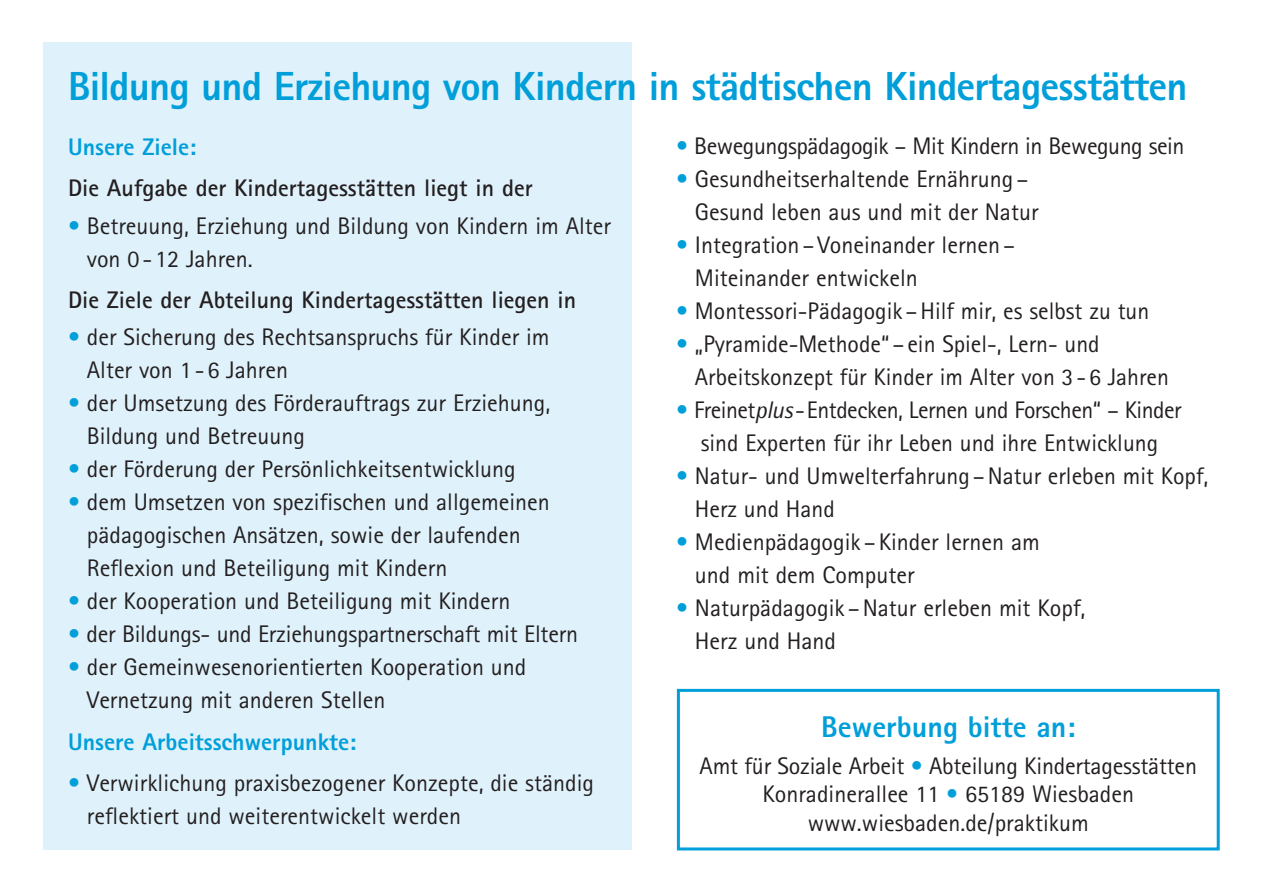
<style>
.page{position:relative;width:1263px;height:893px;background:#fff}
.page>*{position:absolute;margin:0;border:0;box-sizing:border-box;transform-origin:0 0}
.t1{font:800 40.8px "Rotis Sans Serif";letter-spacing:-.02em;color:#009fda}
.t2{font:800 30px "Rotis Sans Serif";color:#009fda}
.t3{font:24px/33px "Rotis Sans Serif";color:#231f20}
.Fließtext{font:700 24px "Rotis Sans Serif";color:#231f20}
.t4{font:24px "Rotis Sans Serif";letter-spacing:-.02em;color:#231f20}
.Fließtext-2{font:800 24px "Rotis Sans Serif";color:#009fda}
.s1{color:#009fda}
.s2{font-family:"Rotis Semi Sans";font-style:italic}
</style>
<div class="page">
<div style="left:43px;top:43px;width:588px;height:807px;background:#dff1fa"></div>
<div style="left:677px;top:689px;width:543px;height:161px;border:3px solid #009fda"></div>
<p class="t1" style="left:68px;top:60px;width:1121px">Bildung und Erziehung von Kindern in städtischen Kindertagesstätten</p>
<p class="Fließtext-2" style="left:68px;top:131px;width:130px">Unsere Ziele:</p>
<p class="Fließtext" style="left:68px;top:173px;width:466px">Die Aufgabe der Kindertagesstätten liegt in der</p>
<p class="t3" style="left:87px;top:209px;width:526px;text-indent:-19px"><span class="s1">•</span> Betreuung, Erziehung und Bildung von Kindern im Alter von 0- 12 Jahren.</p>
<p class="Fließtext" style="left:68px;top:285px;width:510px">Die Ziele der Abteilung Kindertagesstätten liegen in</p>
<p class="t3" style="left:87px;top:321px;width:464px;text-indent:-19px"><span class="s1">•</span> der Sicherung des Rechtsanspruchs für Kinder im<br>Alter von 1- 6 Jahren</p>
<p class="t3" style="left:87px;top:387px;width:465px;text-indent:-19px"><span class="s1">•</span> der Umsetzung des Förderauftrags zur Erziehung,<br>Bildung und Betreuung</p>
<p class="t3" style="left:68px;top:453px;width:449px"><span class="s1">•</span> der Förderung der Persönlichkeitsentwicklung</p>
<p class="t3" style="left:87px;top:486px;width:464px;text-indent:-19px"><span class="s1">•</span> dem Umsetzen von spezifischen und allgemeinen pädagogischen Ansätzen, sowie der laufenden<br>Reflexion und Beteiligung mit Kindern</p>
<p class="t3" style="left:68px;top:585px;width:444px"><span class="s1">•</span> der Kooperation und Beteiligung mit Kindern</p>
<p class="t3" style="left:68px;top:618px;width:511px"><span class="s1">•</span> der Bildungs- und Erziehungspartnerschaft mit Eltern</p>
<p class="t3" style="left:87px;top:651px;width:441px;text-indent:-19px"><span class="s1">•</span> der Gemeinwesenorientierten Kooperation und<br>Vernetzung mit anderen Stellen</p>
<p class="Fließtext-2" style="left:68px;top:726px;width:290px">Unsere Arbeitsschwerpunkte:</p>
<p class="t3" style="left:87px;top:767px;width:509px;text-indent:-19px"><span class="s1">•</span> Verwirklichung praxisbezogener Konzepte, die ständig reflektiert und weiterentwickelt werden</p>
<p class="t4" style="left:676px;top:132px;width:510px"><span class="s1">•</span> Bewegungspädagogik – Mit Kindern in Bewegung sein</p>
<p class="t3" style="left:695px;top:163px;width:345px;text-indent:-19px"><span class="s1">•</span> Gesundheitserhaltende Ernährung–<br>Gesund leben aus und mit der Natur</p>
<p class="t3" style="left:695px;top:229px;width:322px;text-indent:-19px"><span class="s1">•</span> Integration –Voneinander lernen–<br>Miteinander entwickeln</p>
<p class="t3" style="left:676px;top:295px;width:475px"><span class="s1">•</span> Montessori-Pädagogik –Hilf mir, es selbst zu tun</p>
<p class="t3" style="left:695px;top:328px;width:475px;text-indent:-19px"><span class="s1">•</span> „Pyramide-Methode“ –ein Spiel-, Lern- und<br>Arbeitskonzept für Kinder im Alter von 3-6 Jahren</p>
<p class="t3" style="left:676px;top:394px;width:507px;text-align:center"><span class="s1">•</span> Freinet<span class="s2">plus</span>-Entdecken, Lernen und Forschen“ – Kinder sind Experten für ihr Leben und ihre Entwicklung</p>
<p class="t3" style="left:695px;top:460px;width:515px;text-indent:-19px"><span class="s1">•</span> Natur- und Umwelterfahrung –Natur erleben mit Kopf,<br>Herz und Hand</p>
<p class="t3" style="left:695px;top:526px;width:346px;text-indent:-19px"><span class="s1">•</span> Medienpädagogik –Kinder lernen am und mit dem Computer</p>
<p class="t3" style="left:695px;top:592px;width:392px;text-indent:-19px"><span class="s1">•</span> Naturpädagogik –Natur erleben mit Kopf,<br>Herz und Hand</p>
<p class="t2" style="left:821px;top:707px;width:255px">Bewerbung bitte an:</p>
<p class="t3" style="left:700px;top:749px;width:499px">Amt für Soziale Arbeit <span class="s1">•</span> Abteilung Kindertagesstätten</p>
<p class="t3" style="left:762px;top:777px;width:373px">Konradinerallee 11 <span class="s1">•</span> 65189 Wiesbaden</p>
<p class="t3" style="left:808px;top:806px;width:283px">www.wiesbaden.de/praktikum</p>
</div>
